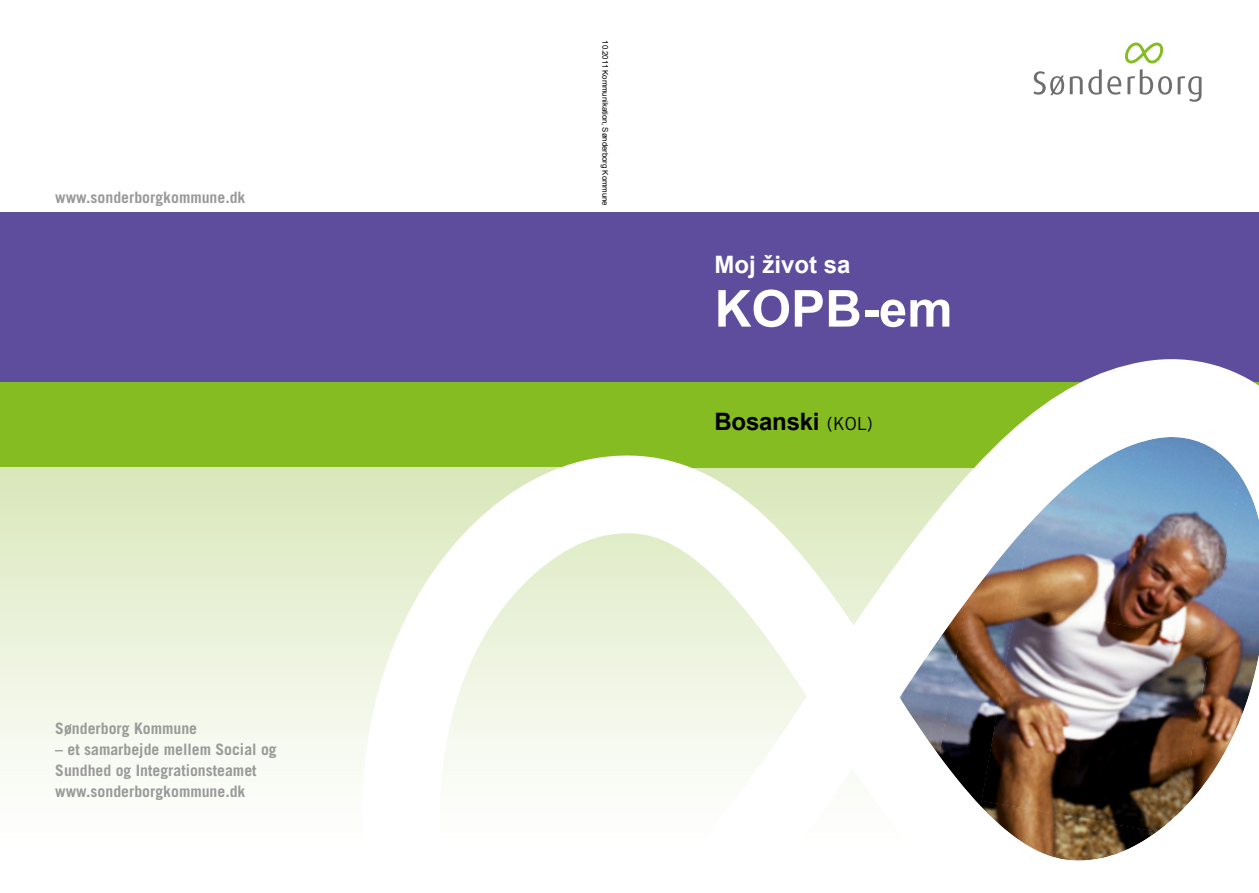
<style>
.page{position:relative;width:1259px;height:893px;background:#fff}
.page>*{position:absolute;margin:0;border:0;box-sizing:border-box;transform-origin:0 0}
.t1{font:700 51px "Arial";color:#fff}
.t2{font:700 24px "Arial";letter-spacing:-.01em;color:#000}
.t3{font:700 24px "Arial";color:#fff}
.t4{font:700 15.75px/21px "Trade Gothic LT Std";color:#9a999a}
.t5{font:7.8px "Arial";letter-spacing:-.01em;color:#000}
.s1{font-family:"Trade Gothic LT Std";font-weight:400;font-size:18px}
</style>
<div class="page">
<div style="left:0;top:213px;width:629px;height:170px;background:#5d4d9c"></div>
<div style="left:0;top:383px;width:629px;height:85px;background:#85bc21"></div>
<div style="left:0;top:468px;width:629px;height:425px;background:linear-gradient(to bottom,#dae8bd,#fff)"></div>
<div style="left:629px;top:213px;width:630px;height:170px;background:#5d4d9c"></div>
<svg style="left:1125px;top:43px;width:38px;height:20px"></svg>
<svg style="left:1107px;top:76px;width:14px;height:19px"></svg>
<svg style="left:1127px;top:69px;width:74px;height:33px"></svg>
<svg style="left:1033px;top:71px;width:49px;height:24px"></svg>
<svg style="left:1088px;top:69px;width:13px;height:26px"></svg>
<svg style="left:353px;top:359px;width:906px;height:534px"></svg>
<p class="t4" style="left:55px;top:186px;width:192px">www.sonderborgkommune.dk</p>
<p class="t4" style="left:55px;top:718px;width:143px">Sønderborg Kommune</p>
<p class="t4" style="left:55px;top:739px;width:223px">– et samarbejde mellem Social og<br>Sundhed og Integrationsteamet www.sonderborgkommune.dk</p>
<p class="t5" style="left:610px;top:40px;width:167px;rotate:90deg">10.2011 Kommunikation, Sønderborg Kommune</p>
<h2 class="t3" style="left:714px;top:248px;width:138px">Moj život sa</h2>
<h1 class="t1" style="left:714px;top:275px;width:240px">KOPB-em</h1>
<h2 class="t2" style="left:714px;top:405px;width:160px">Bosanski <span class="s1">(KOL)</span></h2>
</div>
